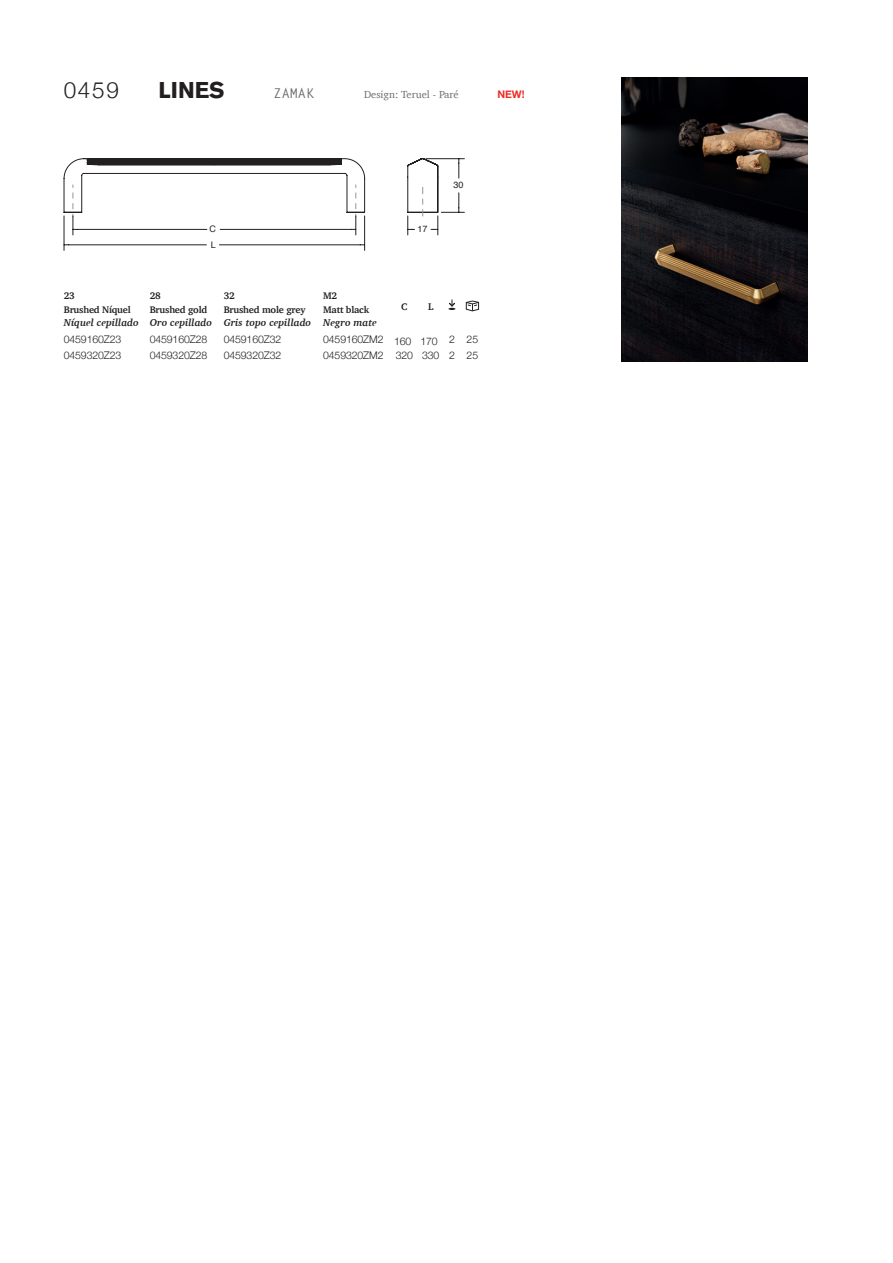
<style>
.page{position:relative;width:893px;height:1263px;background:#fff}
.page>*{position:absolute;margin:0;border:0;box-sizing:border-box;transform-origin:0 0}
.t1{font:900 22.5px "Akzidenz Grotesk";color:#231f20}
.t2{font:300 22.5px "Helvetica Neue";color:#231f20}
.t3{font:700 13.5px "Letter Gothic Std";color:#6c6d70}
.t4{font:300 10.5px "Helvetica Neue";letter-spacing:-.01em;color:#231f20}
.t5{font:10.5px "Charter";color:#6c6d70}
.t6{font:700 10.5px "Helvetica Neue";color:#ee2d29}
.t7{font:italic 700 10.2px "Charter";color:#231f20}
.t8{font:700 9.75px "Charter";letter-spacing:-.02em;color:#231f20}
.t9{font:9px "Helvetica";color:#231f20}
</style>
<div class="page">
<svg style="left:448px;top:299px;width:7px;height:11px"></svg>
<svg style="left:465px;top:300px;width:14px;height:12px"></svg>
<img style="left:622px;top:78px;width:186px;height:283px">
<hr style="left:219px;top:244px;width:141px;height:1px;background:#231f20">
<hr style="left:68px;top:244px;width:138px;height:1px;background:#231f20">
<hr style="left:364px;top:216px;width:1px;height:34px;background:#231f20">
<hr style="left:64px;top:216px;width:1px;height:34px;background:#231f20">
<svg style="left:63px;top:158px;width:302px;height:77px"></svg>
<svg style="left:407px;top:158px;width:57px;height:77px"></svg>
<p class="t2" style="left:64px;top:72px;width:57px">0459</p>
<p class="t1" style="left:158px;top:77px;width:68px">LINES</p>
<p class="t3" style="left:274px;top:85px;width:42px">ZAMAK</p>
<p class="t5" style="left:364px;top:86px;width:96px">Design: Teruel - Paré</p>
<p class="t6" style="left:497px;top:86px;width:29px">NEW!</p>
<p class="t9" style="left:209px;top:222px;width:8px">C</p>
<p class="t9" style="left:211px;top:238px;width:7px">L</p>
<p class="t9" style="left:417px;top:222px;width:12px">17</p>
<p class="t9" style="left:453px;top:178px;width:12px">30</p>
<p class="t8" style="left:64px;top:288px;width:13px">23</p>
<p class="t8" style="left:150px;top:288px;width:13px">28</p>
<p class="t8" style="left:224px;top:288px;width:13px">32</p>
<p class="t8" style="left:323px;top:288px;width:16px">M2</p>
<p class="t8" style="left:64px;top:301px;width:69px">Brushed Níquel</p>
<p class="t8" style="left:150px;top:301px;width:59px">Brushed gold</p>
<p class="t8" style="left:224px;top:301px;width:83px">Brushed mole grey</p>
<p class="t8" style="left:323px;top:301px;width:47px">Matt black</p>
<p class="t8" style="left:401px;top:298px;width:8px">C</p>
<p class="t8" style="left:428px;top:298px;width:7px">L</p>
<p class="t7" style="left:64px;top:313px;width:77px">Níquel cepillado</p>
<p class="t7" style="left:150px;top:313px;width:64px">Oro cepillado</p>
<p class="t7" style="left:224px;top:313px;width:89px">Gris topo cepillado</p>
<p class="t7" style="left:323px;top:313px;width:55px">Negro mate</p>
<p class="t4" style="left:64px;top:330px;width:59px">0459160Z23</p>
<p class="t4" style="left:150px;top:330px;width:59px">0459160Z28</p>
<p class="t4" style="left:224px;top:330px;width:59px">0459160Z32</p>
<p class="t4" style="left:323px;top:330px;width:62px">0459160ZM2</p>
<p class="t4" style="left:394px;top:333px;width:19px">160</p>
<p class="t4" style="left:420px;top:333px;width:19px">170</p>
<p class="t4" style="left:449px;top:330px;width:7px">2</p>
<p class="t4" style="left:467px;top:330px;width:13px">25</p>
<p class="t4" style="left:64px;top:346px;width:59px">0459320Z23</p>
<p class="t4" style="left:150px;top:346px;width:59px">0459320Z28</p>
<p class="t4" style="left:224px;top:346px;width:59px">0459320Z32</p>
<p class="t4" style="left:323px;top:346px;width:62px">0459320ZM2</p>
<p class="t4" style="left:396px;top:346px;width:19px">320</p>
<p class="t4" style="left:422px;top:346px;width:19px">330</p>
<p class="t4" style="left:449px;top:346px;width:7px">2</p>
<p class="t4" style="left:467px;top:346px;width:13px">25</p>
</div>
